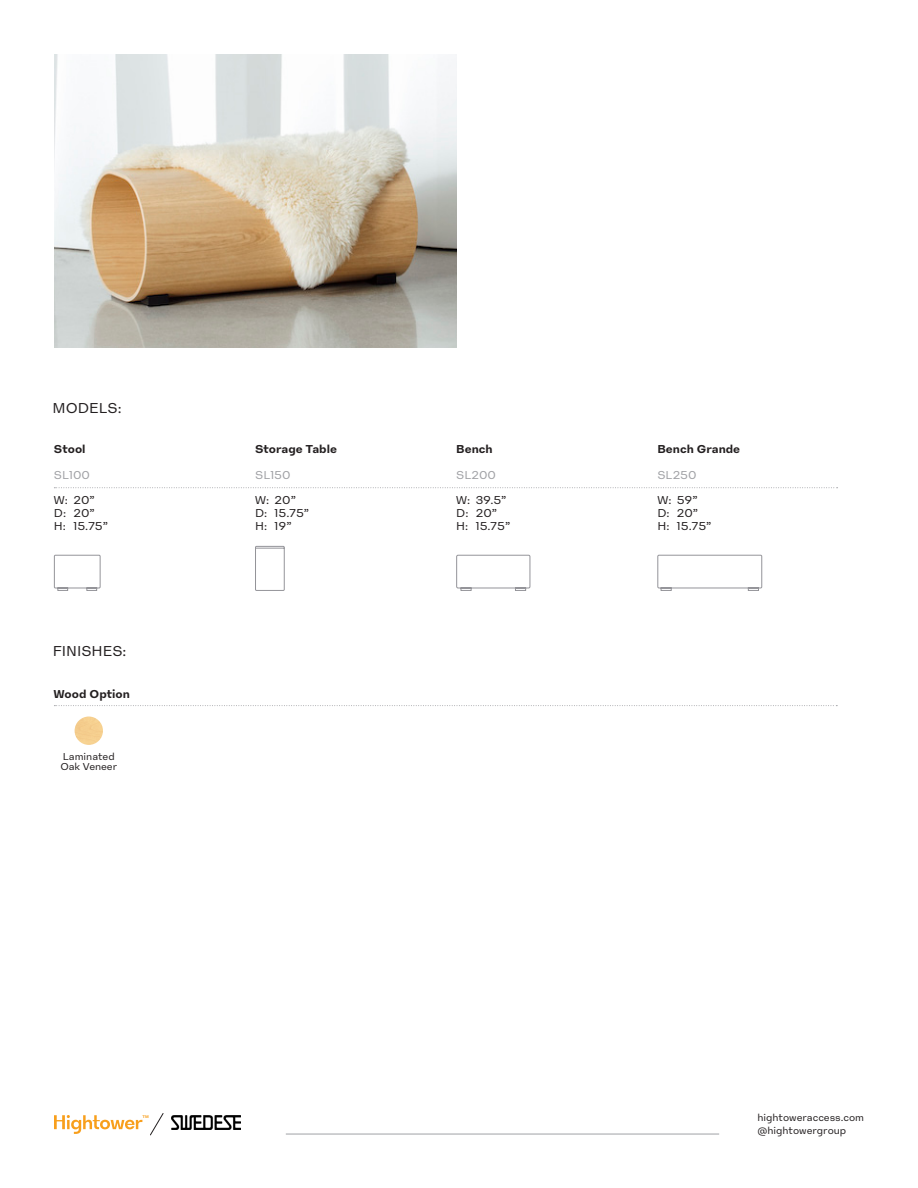
<style>
.page{position:relative;width:918px;height:1188px;background:#fff}
.page>*{position:absolute;margin:0;border:0;box-sizing:border-box;transform-origin:0 0}
.Body_Copy{font:15px "High Sans Text";color:#231f20}
.Body_Copy-2{font:12px "High Sans Text";color:#231f20}
.Body_Copy-3{font:700 12px "High Sans Text";color:#231f20}
.Body_Copy-4{font:12px "High Sans Text";color:#a0a1a5}
.Body_Copy-5{font:10.5px/10.4px "High Sans Text";color:#231f20}
.t1{font:700 4.05px "High Sans Text";color:#f89f1c}
</style>
<div class="page">
<img style="left:54px;top:54px;width:402px;height:294px">
<svg style="left:54px;top:705px;width:783px;height:1px"></svg>
<img style="left:75px;top:717px;width:28px;height:28px;border-radius:14px">
<svg style="left:54px;top:487px;width:784px;height:1px"></svg>
<svg style="left:456px;top:554px;width:75px;height:37px"></svg>
<svg style="left:657px;top:554px;width:106px;height:37px"></svg>
<svg style="left:54px;top:554px;width:47px;height:37px"></svg>
<svg style="left:255px;top:546px;width:30px;height:45px"></svg>
<hr style="left:286px;top:1134px;width:433px;height:1px;background:#a0a1a5">
<svg style="left:54px;top:1115px;width:88px;height:19px"></svg>
<svg style="left:150px;top:1113px;width:14px;height:22px"></svg>
<img style="left:172px;top:1115px;width:68px;height:14px">
<p class="Body_Copy" style="left:52px;top:400px;width:71px">MODELS:</p>
<p class="Body_Copy-3" style="left:54px;top:442px;width:33px">Stool</p>
<p class="Body_Copy-4" style="left:54px;top:467px;width:38px">SL100</p>
<p class="Body_Copy-2" style="left:54px;top:493px;width:42px">W: 20”</p>
<p class="Body_Copy-2" style="left:54px;top:506px;width:42px">D: 20”</p>
<p class="Body_Copy-2" style="left:54px;top:518px;width:56px">H: 15.75”</p>
<p class="Body_Copy" style="left:53px;top:643px;width:75px">FINISHES:</p>
<p class="Body_Copy-3" style="left:53px;top:686px;width:78px">Wood Option</p>
<p class="Body_Copy-5" style="left:60px;top:751px;width:58px">Laminated<br>Oak Veneer</p>
<p class="Body_Copy-3" style="left:255px;top:442px;width:83px">Storage Table</p>
<p class="Body_Copy-4" style="left:255px;top:467px;width:37px">SL150</p>
<p class="Body_Copy-2" style="left:255px;top:493px;width:42px">W: 20”</p>
<p class="Body_Copy-2" style="left:255px;top:506px;width:56px">D: 15.75”</p>
<p class="Body_Copy-2" style="left:255px;top:518px;width:38px">H: 19”</p>
<p class="Body_Copy-3" style="left:456px;top:442px;width:38px">Bench</p>
<p class="Body_Copy-4" style="left:456px;top:467px;width:41px">SL200</p>
<p class="Body_Copy-2" style="left:456px;top:493px;width:52px">W: 39.5”</p>
<p class="Body_Copy-2" style="left:456px;top:506px;width:42px">D: 20”</p>
<p class="Body_Copy-2" style="left:456px;top:518px;width:56px">H: 15.75”</p>
<p class="t1" style="left:142px;top:1114px;width:8px">TM</p>
<p class="Body_Copy-3" style="left:657px;top:442px;width:84px">Bench Grande</p>
<p class="Body_Copy-4" style="left:657px;top:467px;width:41px">SL250</p>
<p class="Body_Copy-2" style="left:657px;top:493px;width:42px">W: 59”</p>
<p class="Body_Copy-2" style="left:657px;top:506px;width:42px">D: 20”</p>
<p class="Body_Copy-2" style="left:657px;top:518px;width:56px">H: 15.75”</p>
<p class="Body_Copy-5" style="left:757px;top:1113px;width:108px">hightoweraccess.com</p>
<p class="Body_Copy-5" style="left:757px;top:1125px;width:90px">@hightowergroup</p>
</div>
